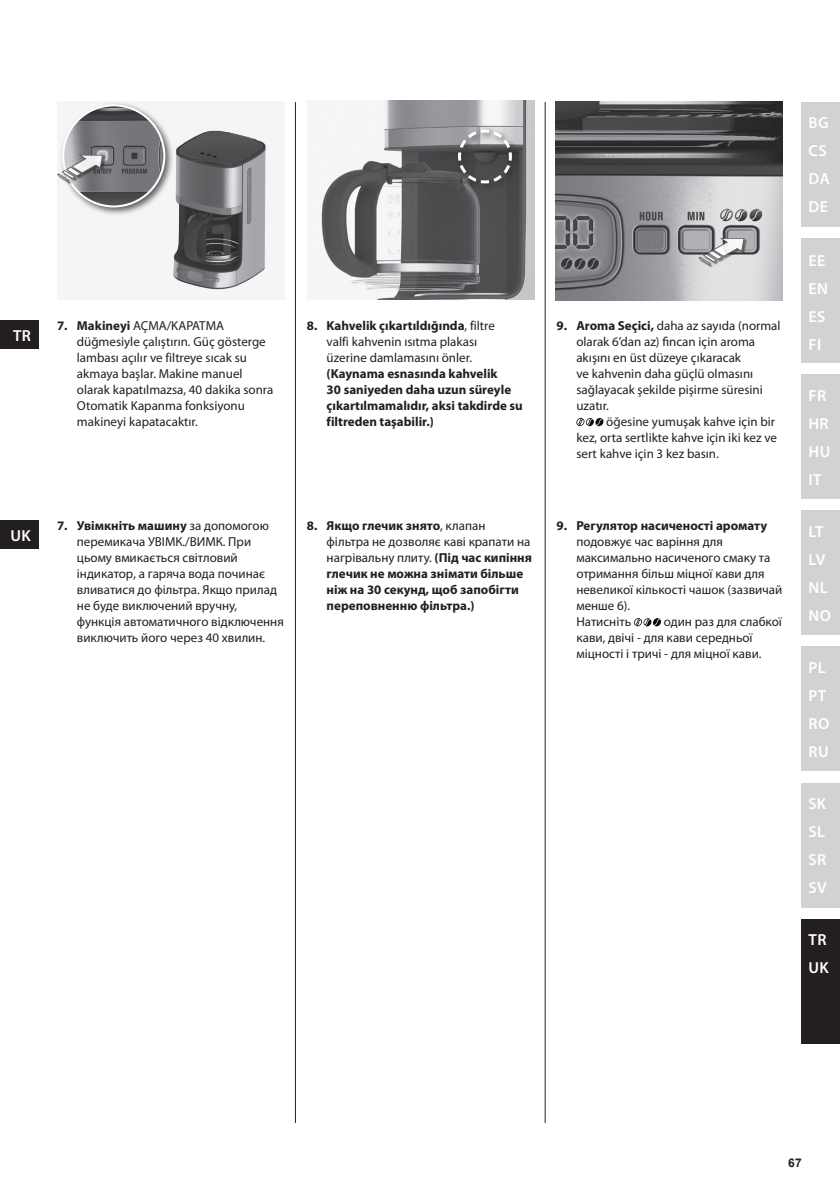
<style>
.page{position:relative;width:840px;height:1191px;background:#fff}
.page>*{position:absolute;margin:0;border:0;box-sizing:border-box;transform-origin:0 0}
.t1{font:600 16px/28px "Myriad Pro";letter-spacing:.02em;color:#fff}
.t2{font:13px/16px "Myriad Pro";color:#231f20}
.t3{font:700 13px/16px "Myriad Pro";color:#231f20}
.t4{font:700 12px "Arial";color:#231f20}
.s1{font-weight:700}
.s2{font-weight:400}
</style>
<div class="page">
<div style="left:0;top:520px;width:38px;height:29px;background:#231f20"></div>
<svg style="left:634px;top:618px;width:26px;height:8px"></svg>
<div style="left:0;top:320px;width:38px;height:29px;background:#231f20"></div>
<svg style="left:576px;top:418px;width:27px;height:8px"></svg>
<div style="left:57px;top:101px;width:227px;height:198px;background:#f4f5f6"></div>
<img style="left:173px;top:130px;width:93px;height:160px">
<div style="left:59px;top:101px;width:115px;height:115px;background:#231f20;opacity:.7"></div>
<img style="left:63px;top:105px;width:101px;height:101px;border-radius:51px">
<div style="left:62px;top:104px;width:103px;height:103px;border:2px solid #fff;border-radius:50%"></div>
<svg style="left:57px;top:147px;width:57px;height:38px"></svg>
<img style="left:321px;top:101px;width:213px;height:198px">
<div style="left:454px;top:126px;width:66px;height:66px;background:#231f20;opacity:.7"></div>
<svg style="left:456px;top:128px;width:57px;height:57px;background:#757677"></svg>
<img style="left:555px;top:102px;width:227px;height:198px">
<svg style="left:691px;top:230px;width:64px;height:38px;background:#b6b7b9"></svg>
<div style="left:801px;top:102px;width:38px;height:125px;background:#d1d2d4"></div>
<div style="left:801px;top:238px;width:38px;height:125px;background:#d1d2d4"></div>
<div style="left:801px;top:374px;width:38px;height:125px;background:#d1d2d4"></div>
<div style="left:801px;top:510px;width:38px;height:125px;background:#d1d2d4"></div>
<div style="left:801px;top:646px;width:38px;height:125px;background:#d1d2d4"></div>
<div style="left:801px;top:782px;width:38px;height:125px;background:#d1d2d4"></div>
<div style="left:801px;top:918px;width:38px;height:125px;background:#231f20"></div>
<hr style="left:295px;top:102px;width:1px;height:1021px;background:#231f20">
<hr style="left:544px;top:102px;width:1px;height:1021px;background:#231f20">
<p class="t2" style="left:77px;top:318px;width:198px;text-indent:-20px"><span class="s1">7. Makineyi</span> AÇMA/KAPATMA düğmesiyle çalıştırın. Güç gösterge lambası açılır ve filtreye sıcak su akmaya başlar. Makine manuel olarak kapatılmazsa, 40 dakika sonra<br>Otomatik Kapanma fonksiyonu makineyi kapatacaktır.</p>
<p class="t2" style="left:306px;top:318px;width:189px;text-align:center"><span class="s1">8. Kahvelik çıkartıldığında</span>, filtre valfi kahvenin ısıtma plakası üzerine damlamasını önler.</p>
<p class="t1" style="left:13px;top:321px;width:19px">TR</p>
<p class="t2" style="left:576px;top:318px;width:206px;text-indent:-20px"><span class="s1">9. Aroma Seçici,</span> daha az sayıda (normal olarak 6’dan az) fincan için aroma akışını en üst düzeye çıkaracak<br>ve kahvenin daha güçlü olmasını sağlayacak şekilde pişirme süresini uzatır.</p>
<p class="t2" style="left:576px;top:414px;width:202px;text-indent:30px">öğesine yumuşak kahve için bir kez, orta sertlikte kahve için iki kez ve sert kahve için 3 kez basın.</p>
<p class="t3" style="left:326px;top:365px;width:198px">(Kaynama esnasında kahvelik<br>30 saniyeden daha uzun süreyle çıkartılmamalıdır, aksi takdirde su filtreden taşabilir.)</p>
<p class="t2" style="left:77px;top:518px;width:208px;text-indent:-20px"><span class="s1">7. Увімкніть машину</span> за допомогою перемикача УВІМК./ВИМК. При цьому вмикається світловий індикатор, а гаряча вода починає вливатися до фільтра. Якщо прилад не буде виключений вручну, функція автоматичного відключення виключить його через 40 хвилин.</p>
<p class="t3" style="left:556px;top:517px;width:212px">9. Регулятор насиченості аромату</p>
<p class="t1" style="left:11px;top:521px;width:22px">UK</p>
<p class="t3" style="left:326px;top:517px;width:207px;text-indent:-20px">8. Якщо глечик знято<span class="s2">, клапан<br>фільтра не дозволяє каві крапати на нагрівальну плиту.</span> (Під час кипіння глечик не можна знімати більше ніж на 30 секунд, щоб запобігти переповненню фільтра.)</p>
<p class="t2" style="left:576px;top:534px;width:207px">подовжує час варіння для максимально насиченого смаку та отримання більш міцної кави для невеликої кількості чашок (зазвичай менше 6).<br>Натисніть</p>
<p class="t2" style="left:576px;top:614px;width:207px;text-indent:87px">один раз для слабкої кави, двічі - для кави середньої міцності і тричі - для міцної кави.</p>
<p class="t1" style="left:808px;top:109px;width:23px">BG<br>CS<br>DA<br>DE</p>
<p class="t1" style="left:808px;top:246px;width:21px">EE<br>EN<br>ES<br>FI</p>
<p class="t1" style="left:808px;top:381px;width:23px">FR<br>HR<br>HU<br>IT</p>
<p class="t1" style="left:808px;top:517px;width:24px">LT<br>LV<br>NL<br>NO</p>
<p class="t1" style="left:808px;top:653px;width:22px">pl<br>PT<br>RO<br>RU</p>
<p class="t1" style="left:808px;top:789px;width:20px;text-align:justify">SK SL SR SV</p>
<p class="t1" style="left:808px;top:925px;width:22px">TR<br>UK</p>
<p class="t4" style="left:787px;top:1155px;width:15px">67</p>
</div>
